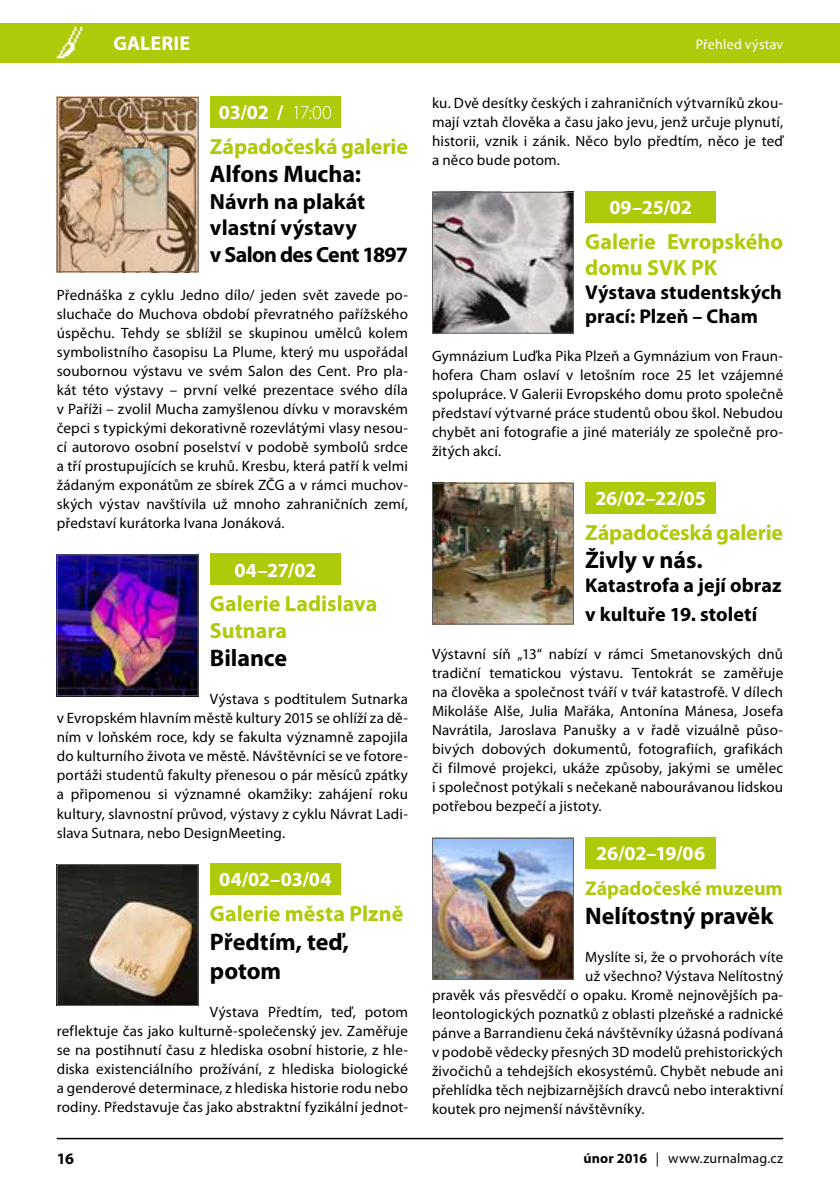
<style>
.page{position:relative;width:840px;height:1191px;background:#fff}
.page>*{position:absolute;margin:0;border:0;box-sizing:border-box;transform-origin:0 0}
.t1{font:700 24px/28.8px "Myriad Pro";letter-spacing:-.005em;color:#000}
.t2{font:700 22px/26.4px "Myriad Pro";color:#afca0b}
.t3{font:700 22px/26.4px "Myriad Pro";letter-spacing:-.005em;color:#000}
.t4{font:700 20px/24px "Myriad Pro";letter-spacing:.005em;color:#000}
.t5{font:700 20px "Myriad Pro";letter-spacing:-.005em;color:#fff}
.t6{font:700 20px "Myriad Pro";letter-spacing:-.005em;color:#afca0b}
.t7{font:700 16px "Myriad Pro";color:#000}
.t8{font:15px/19px "Myriad Pro";letter-spacing:.01em;color:#000;text-align:justify}
.t9{font:14px "Myriad Pro";letter-spacing:.01em;color:#000}
.t10{font:14px "Myriad Pro";letter-spacing:.015em;color:#fff}
.s1{font-weight:300}
.s2{font-weight:700}
</style>
<div class="page">
<div style="left:0;top:23px;width:839px;height:39px;background:#afca0b"></div>
<svg style="left:57px;top:27px;width:25px;height:31px"></svg>
<hr style="left:57px;top:1137px;width:725px;height:2px;background:#000">
<div style="left:210px;top:96px;width:130px;height:31px;background:#afca0b"></div>
<div style="left:210px;top:553px;width:130px;height:32px;background:#afca0b"></div>
<div style="left:210px;top:863px;width:130px;height:31px;background:#afca0b"></div>
<div style="left:585px;top:191px;width:130px;height:31px;background:#afca0b"></div>
<div style="left:585px;top:482px;width:130px;height:31px;background:#afca0b"></div>
<div style="left:585px;top:837px;width:130px;height:31px;background:#afca0b"></div>
<img style="left:59px;top:99px;width:137px;height:171px">
<div style="left:57px;top:97px;width:141px;height:175px;border:1px solid #646363"></div>
<img style="left:59px;top:556px;width:137px;height:138px">
<div style="left:57px;top:554px;width:141px;height:142px;border:1px solid #646363"></div>
<img style="left:59px;top:866px;width:137px;height:138px">
<div style="left:57px;top:864px;width:141px;height:142px;border:1px solid #646363"></div>
<img style="left:434px;top:194px;width:137px;height:138px">
<div style="left:432px;top:192px;width:141px;height:142px;border:1px solid #646363"></div>
<img style="left:434px;top:485px;width:137px;height:137px">
<div style="left:432px;top:483px;width:141px;height:141px;border:1px solid #646363"></div>
<img style="left:434px;top:840px;width:137px;height:137px">
<div style="left:432px;top:838px;width:141px;height:141px;border:1px solid #646363"></div>
<h3 class="t5" style="left:113px;top:30px;width:78px">GALERIE</h3>
<h3 class="t5" style="left:219px;top:99px;width:115px">03/02 / <span class="s1">17:00</span></h3>
<h2 class="t2" style="left:210px;top:132px;width:199px">Západočeská galerie</h2>
<h1 class="t1" style="left:210px;top:159px;width:152px">Alfons Mucha:</h1>
<h2 class="t3" style="left:210px;top:187px;width:199px">Návrh na plakát vlastní výstavy<br>v Salon des Cent 1897</h2>
<p class="t8" style="left:57px;top:285px;width:352px">Přednáška z cyklu Jedno dílo/ jeden svět zavede po&shy;sluchače do Muchova období převratného pařížského úspěchu. Tehdy se sblížil se skupinou umělců kolem symbolistního časopisu La Plume, který mu uspořádal soubornou výstavu ve svém Salon des Cent. Pro pla&shy;kát této výstavy – první velké prezentace svého díla v Paříži – zvolil Mucha zamyšlenou dívku v moravském čepci s typickými dekorativně rozevlátými vlasy nesou&shy;cí autorovo osobní poselství v podobě symbolů srdce a tří prostupujících se kruhů. Kresbu, která patří k velmi žádaným exponátům ze sbírek ZČG a v rámci muchov&shy;ských výstav navštívila už mnoho zahraničních zemí, představí kurátorka Ivana Jonáková.</p>
<h3 class="t5" style="left:234px;top:557px;width:83px">04–27/02</h3>
<h2 class="t2" style="left:210px;top:590px;width:169px">Galerie Ladislava<br>Sutnara</h2>
<h1 class="t1" style="left:210px;top:643px;width:79px">Bilance</h1>
<p class="t8" style="left:57px;top:689px;width:352px;text-indent:153px">Výstava s podtitulem Sutnarka v Evropském hlavním městě kultury 2015 se ohlíží za dě&shy;ním v loňském roce, kdy se fakulta významně zapojila do kulturního života ve městě. Návštěvníci se ve fotore&shy;portáži studentů fakulty přenesou o pár měsíců zpátky a připomenou si významné okamžiky: zahájení roku kultury, slavnostní průvod, výstavy z cyklu Návrat Ladi&shy;slava Sutnara, nebo DesignMeeting.</p>
<h3 class="t5" style="left:219px;top:866px;width:114px">04/02–03/04</h3>
<h2 class="t2" style="left:210px;top:899px;width:195px">Galerie města Plzně</h2>
<h1 class="t1" style="left:210px;top:926px;width:141px">Předtím, teď, potom</h1>
<p class="t8" style="left:57px;top:1001px;width:352px;text-indent:153px">Výstava Předtím, teď, potom reflektuje čas jako kulturně-společenský jev. Zaměřuje se na postihnutí času z hlediska osobní historie, z hle&shy;diska existenciálního prožívání, z hlediska biologické a genderové determinace, z hlediska historie rodu nebo rodiny. Představuje čas jako abstraktní fyzikální jednot-</p>
<p class="t10" style="left:695px;top:35px;width:89px">Přehled výstav</p>
<p class="t8" style="left:432px;top:93px;width:352px">ku. Dvě desítky českých i zahraničních výtvarníků zkou&shy;mají vztah člověka a času jako jevu, jenž určuje plynutí, historii, vznik i zánik. Něco bylo předtím, něco je teď a něco bude potom.</p>
<h3 class="t5" style="left:609px;top:194px;width:84px">09–25/02</h3>
<h2 class="t2" style="left:585px;top:227px;width:199px">Galerie Evropského domu SVK PK</h2>
<h3 class="t4" style="left:585px;top:280px;width:198px">Výstava studentských prací: Plzeň – Cham</h3>
<p class="t8" style="left:432px;top:346px;width:352px">Gymnázium Luďka Pika Plzeň a Gymnázium von Fraun&shy;hofera Cham oslaví v letošním roce 25 let vzájemné spolupráce. V Galerii Evropského domu proto společně představí výtvarné práce studentů obou škol. Nebudou chybět ani fotografie a jiné materiály ze společně pro&shy;žitých akcí.</p>
<h3 class="t5" style="left:595px;top:485px;width:112px">26/02–22/05</h3>
<h2 class="t2" style="left:585px;top:518px;width:199px">Západočeská galerie</h2>
<h1 class="t1" style="left:585px;top:545px;width:119px">Živly v nás.</h1>
<h3 class="t4" style="left:585px;top:570px;width:198px;line-height:28.8px">Katastrofa a její obraz v kultuře 19. století</h3>
<p class="t8" style="left:432px;top:644px;width:352px">Výstavní síň „13“ nabízí v rámci Smetanovských dnů tradiční tematickou výstavu. Tentokrát se zaměřuje na člověka a společnost tváří v tvář katastrofě. V dílech Mikoláše Alše, Julia Mařáka, Antonína Mánesa, Josefa Navrátila, Jaroslava Panušky a v řadě vizuálně půso&shy;bivých dobových dokumentů, fotografiích, grafikách či filmové projekci, ukáže způsoby, jakými se umělec i společnost potýkali s nečekaně nabourávanou lidskou potřebou bezpečí a jistoty.</p>
<h3 class="t5" style="left:596px;top:840px;width:110px">26/02–19/06</h3>
<h3 class="t6" style="left:585px;top:875px;width:199px">Západočeské muzeum</h3>
<h1 class="t1" style="left:585px;top:900px;width:189px">Nelítostný pravěk</h1>
<p class="t8" style="left:585px;top:946px;width:199px">Myslíte si, že o prvohorách víte</p>
<p class="t8" style="left:585px;top:965px;width:199px">už všechno? Výstava Nelítostný</p>
<p class="t8" style="left:432px;top:984px;width:352px">pravěk vás přesvědčí o opaku. Kromě nejnovějších pa-</p>
<p class="t8" style="left:432px;top:1003px;width:352px">leontologických poznatků z oblasti plzeňské a radnické</p>
<p class="t8" style="left:432px;top:1022px;width:352px">pánve a Barrandienu čeká návštěvníky úžasná podívaná</p>
<p class="t8" style="left:432px;top:1041px;width:352px">v podobě vědecky přesných 3D modelů prehistorických</p>
<p class="t8" style="left:432px;top:1060px;width:352px">živočichů a tehdejších ekosystémů. Chybět nebude ani</p>
<p class="t8" style="left:432px;top:1079px;width:352px">přehlídka těch nejbizarnějších dravců nebo interaktivní</p>
<p class="t8" style="left:432px;top:1098px;width:214px">koutek pro nejmenší návštěvníky.</p>
<p class="t7" style="left:57px;top:1148px;width:19px">16</p>
<p class="t9" style="left:583px;top:1149px;width:201px"><span class="s2">únor 2016</span> | www.zurnalmag.cz</p>
</div>
